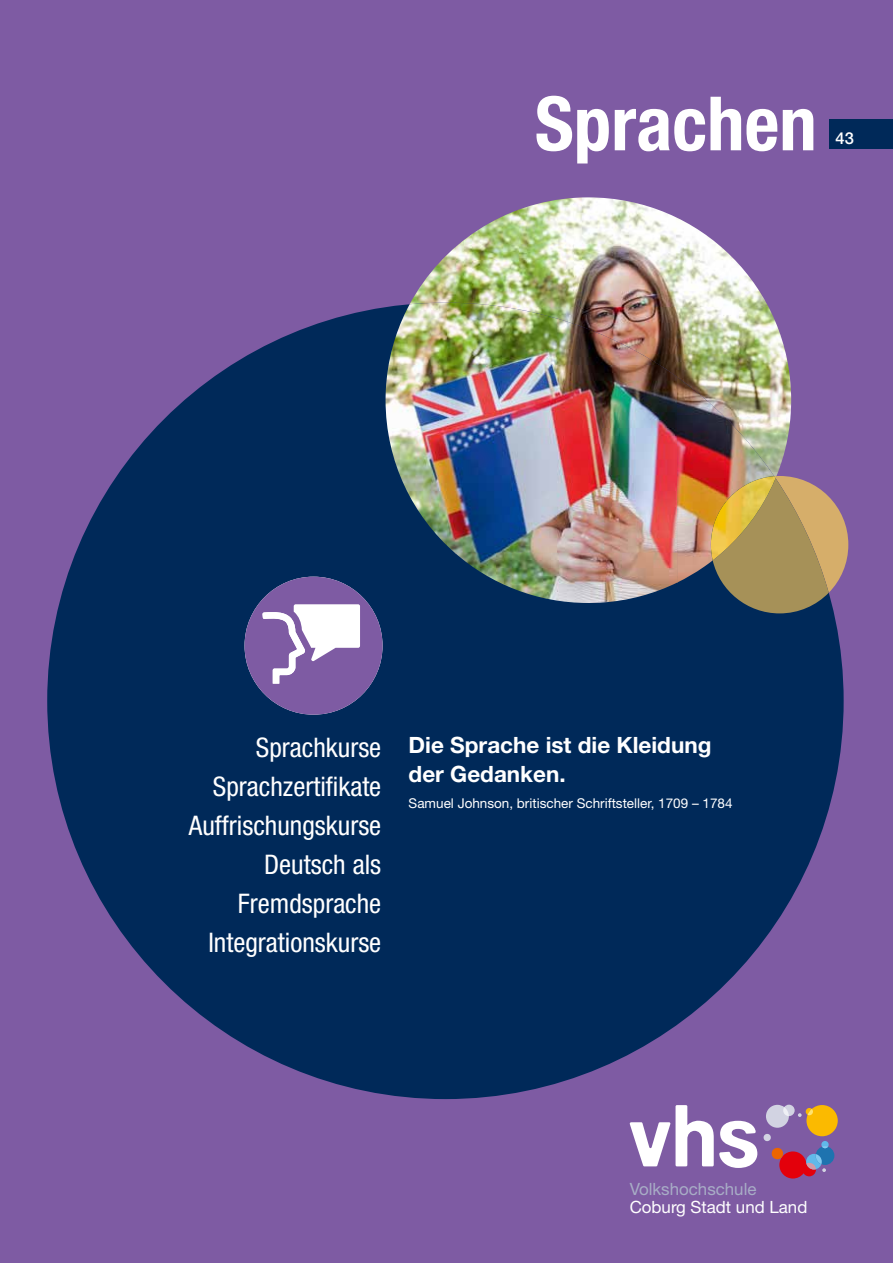
<style>
.page{position:relative;width:893px;height:1263px;background:#7e5ba3}
.page>*{position:absolute;margin:0;border:0;box-sizing:border-box;transform-origin:0 0}
.t1{font:700 condensed 75px "Helvetica Neue";color:#fff}
.t2{font:condensed 27px/39px "Helvetica Neue";color:#fff;text-align:right}
.t3{font:700 22.5px/28.5px "Helvetica Neue";color:#fff}
.t4{font:16.95px "Helvetica Neue";color:#fff}
.t5{font:16.95px "Helvetica Neue";color:#a8adc6}
.t6{font:500 16.5px "Helvetica Neue";color:#fff}
.t7{font:13.5px "Helvetica Neue";color:#fff}
</style>
<div class="page">
<div style="left:47px;top:303px;width:797px;height:796px;background:#002959;border-radius:50%"></div>
<div style="left:829px;top:119px;width:64px;height:30px;background:#002959"></div>
<svg style="left:630px;top:1105px;width:127px;height:63px"></svg>
<svg style="left:763px;top:1105px;width:75px;height:73px"></svg>
<svg style="left:245px;top:577px;width:138px;height:138px"></svg>
<img style="left:410px;top:197px;width:381px;height:279px">
<img style="left:386px;top:303px;width:292px;height:250px">
<img style="left:677px;top:377px;width:49px;height:205px">
<img style="left:726px;top:418px;width:48px;height:58px">
<img style="left:455px;top:553px;width:223px;height:50px">
<svg style="left:713px;top:476px;width:135px;height:137px"></svg>
<img style="left:711px;top:476px;width:65px;height:84px">
<h1 class="t1" style="left:535px;top:78px;width:283px">Sprachen</h1>
<p class="t6" style="left:836px;top:129px;width:20px">43</p>
<p class="t2" style="left:189px;top:728px;width:194px">Sprachkurse<br>Sprachzertifikate<br>Auffrischungskurse<br>Deutsch als<br>Fremdsprache<br>Integrationskurse</p>
<p class="t3" style="left:409px;top:731px;width:304px">Die Sprache ist die Kleidung der Gedanken.</p>
<p class="t7" style="left:409px;top:795px;width:325px">Samuel Johnson, britischer Schriftsteller, 1709 – 1784</p>
<p class="t5" style="left:630px;top:1179px;width:128px">Volkshochschule</p>
<p class="t4" style="left:630px;top:1197px;width:179px">Coburg Stadt und Land</p>
</div>
